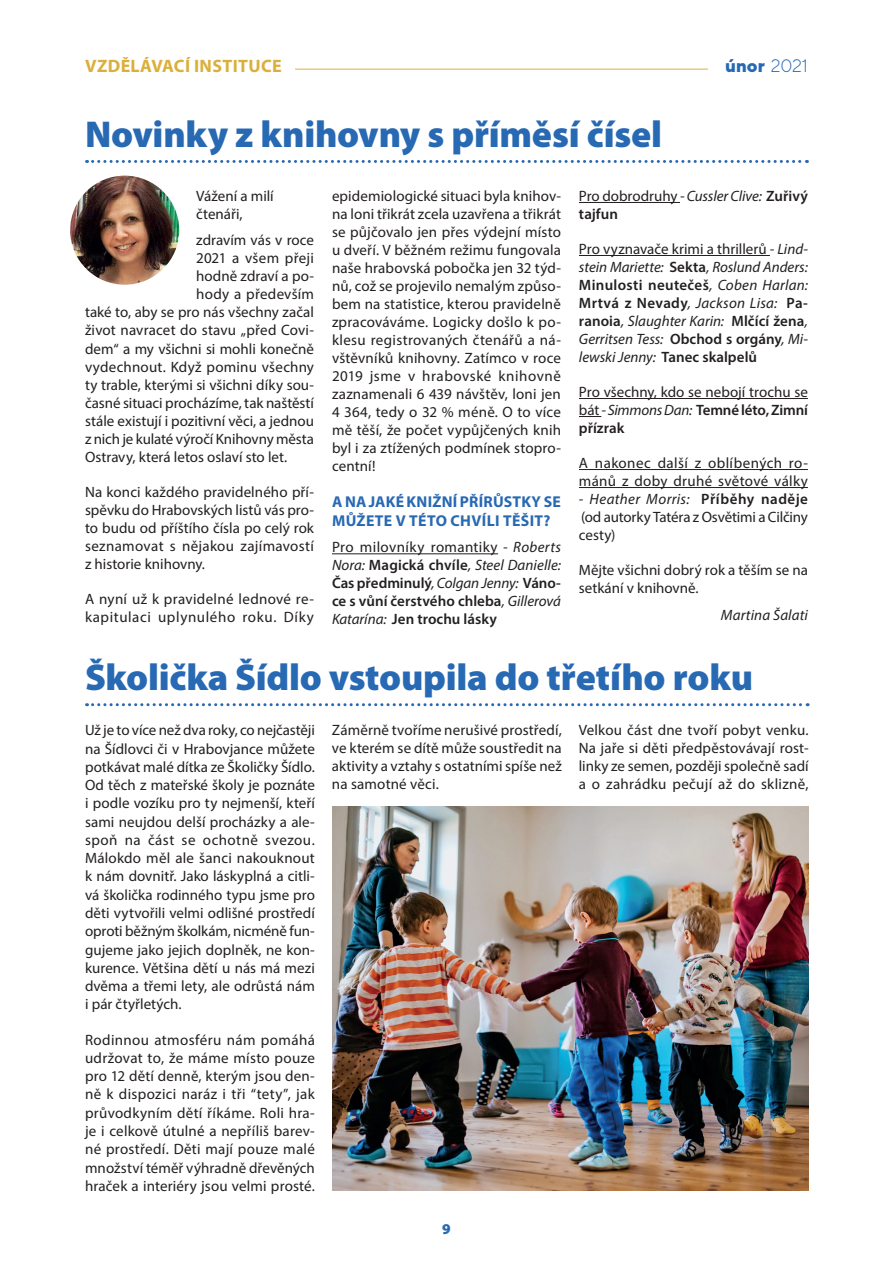
<style>
.page{position:relative;width:893px;height:1263px;background:#fff}
.page>*{position:absolute;margin:0;border:0;box-sizing:border-box;transform-origin:0 0}
.t1{font:900 37.5px "Myriad Pro";letter-spacing:-.005em;color:#2869b3}
.t2{font:700 18px "Myriad Pro";letter-spacing:.02em;color:#dbaf3b}
.t3{font:800 18px "TT Norms";color:#2869b3}
.t4{font:700 15.75px/18.9px "Myriad Pro";letter-spacing:.02em;color:#2869b3}
.t5{font:15px/18px "Myriad Pro";letter-spacing:.005em;color:#231f20;text-align:justify}
.t6{font:italic 15px/18px "Myriad Pro";color:#231f20}
.t7{font:600 15px/18px "Myriad Pro";color:#231f20;text-align:justify}
.t8{font:15px/18px "Myriad Pro";letter-spacing:.035em;color:#231f20}
.t9{font:15px/18px "Myriad Pro";letter-spacing:.025em;color:#231f20}
.t10{font:900 15px "Myriad Pro";color:#2869b3}
.s1{font-weight:300}
.s2{font-weight:400}
.s3{font-weight:400;font-style:italic}
.s4{font-style:normal}
.s5{font-weight:600;font-style:normal}
.s6{font-style:italic}
.s7{font-weight:600}
</style>
<div class="page">
<hr style="left:295px;top:69px;width:413px;height:1px;background:#dbaf3b">
<hr style="left:332px;top:553px;width:166px;height:1px;background:#231f20">
<hr style="left:579px;top:202px;width:101px;height:1px;background:#231f20">
<hr style="left:579px;top:255px;width:191px;height:1px;background:#231f20">
<hr style="left:579px;top:398px;width:229px;height:1px;background:#231f20">
<svg style="left:579px;top:416px;width:22px;height:1px"></svg>
<hr style="left:579px;top:469px;width:229px;height:1px;background:#231f20">
<hr style="left:579px;top:487px;width:229px;height:1px;background:#231f20">
<svg style="left:87px;top:160px;width:720px;height:3px"></svg>
<img style="left:70px;top:176px;width:109px;height:109px;border-radius:55px">
<svg style="left:87px;top:703px;width:721px;height:3px"></svg>
<img style="left:332px;top:807px;width:477px;height:384px">
<p class="t2" style="left:85px;top:54px;width:68px">VZDĚLÁVA</p>
<p class="t2" style="left:174px;top:54px;width:109px">CÍ INSTITUCE</p>
<p class="t3" style="left:725px;top:54px;width:84px">únor <span class="s1">2021</span></p>
<h1 class="t1" style="left:85px;top:113px;width:579px">Novinky z knihovny s příměsí čísel</h1>
<p class="t5" style="left:196px;top:187px;width:79px">Vážení a milí čtenáři,</p>
<p class="t5" style="left:196px;top:231px;width:119px">zdravím vás v roce</p>
<p class="t5" style="left:196px;top:249px;width:119px">2021 a všem přeji</p>
<p class="t5" style="left:196px;top:267px;width:119px">hodně zdraví a po-</p>
<p class="t5" style="left:196px;top:285px;width:119px">hody a především</p>
<p class="t5" style="left:85px;top:303px;width:230px">také to, aby se pro nás všechny začal</p>
<p class="t5" style="left:85px;top:321px;width:230px">život navracet do stavu „před Covi-</p>
<p class="t5" style="left:85px;top:339px;width:230px">dem“ a my všichni si mohli konečně</p>
<p class="t5" style="left:85px;top:357px;width:230px">vydechnout. Když pominu všechny</p>
<p class="t5" style="left:85px;top:375px;width:230px">ty trable, kterými si všichni díky sou-</p>
<p class="t5" style="left:85px;top:393px;width:230px">časné situaci procházíme, tak naštěstí</p>
<p class="t5" style="left:85px;top:411px;width:230px">stále existují i pozitivní věci, a jednou</p>
<p class="t5" style="left:85px;top:429px;width:230px">z nich je kulaté výročí Knihovny města</p>
<p class="t5" style="left:85px;top:447px;width:204px">Ostravy, která letos oslaví sto let.</p>
<p class="t5" style="left:85px;top:482px;width:230px">Na konci každého pravidelného pří&shy;spěvku do Hrabovských listů vás pro&shy;to budu od příštího čísla po celý rok seznamovat s nějakou zajímavostí z historie knihovny.</p>
<p class="t8" style="left:85px;top:589px;width:230px">A nyní už k pravidelné lednové re&shy;kapitulaci uplynulého roku. Díky</p>
<p class="t5" style="left:332px;top:187px;width:231px">epidemiologické situaci byla knihov&shy;na loni třikrát zcela uzavřena a třikrát se půjčovalo jen přes výdejní místo u dveří. V běžném režimu fungovala naše hrabovská pobočka jen 32 týd&shy;nů, což se projevilo nemalým způso&shy;bem na statistice, kterou pravidelně zpracováváme. Logicky došlo k po&shy;klesu registrovaných čtenářů a ná&shy;vštěvníků knihovny. Zatímco v roce 2019 jsme v hrabovské knihovně zaznamenali 6 439 návštěv, loni jen 4 364, tedy o 32 % méně. O to více mě těší, že počet vypůjčených knih byl i za ztížených podmínek stopro&shy;centní!</p>
<p class="t4" style="left:332px;top:492px;width:230px">A NA JAKÉ KNIŽNÍ PŘÍRŮSTKY SE<br>MŮŽETE V TÉTO CHVÍLI TĚŠIT?</p>
<p class="t7" style="left:332px;top:538px;width:230px"><span class="s2">Pro milovníky romantiky</span> <span class="s3">- Roberts Nora:</span> Magická chvíle<span class="s3">, Steel Danielle:<br></span>Čas předminulý<span class="s3">, Colgan Jenny:</span> Váno&shy;ce s vůní čerstvého chleba<span class="s3">, Gillerová Katarína:</span> Jen trochu lásky</p>
<p class="t6" style="left:579px;top:187px;width:230px"><span class="s4">Pro dobrodruhy</span> - Cussler Clive: <span class="s5">Zuřivý tajfun</span></p>
<p class="t6" style="left:579px;top:240px;width:230px;text-align:justify"><span class="s4">Pro vyznavače krimi a thrillerů</span> - Lind&shy;stein Mariette: <span class="s5">Sekta</span>, Roslund Anders:<br><span class="s5">Minulosti neutečeš</span>, Coben Harlan:<br><span class="s5">Mrtvá z Nevady</span>, Jackson Lisa: <span class="s5">Pa&shy;ranoia</span>, Slaughter Karin: <span class="s5">Mlčící žena</span>, Gerritsen Tess: <span class="s5">Obchod s orgány</span>, Mi&shy;lewski Jenny: <span class="s5">Tanec skalpelů</span></p>
<p class="t5" style="left:579px;top:383px;width:230px">Pro všechny, kdo se nebojí trochu se bát <span class="s6">- Simmons Dan:</span> <span class="s7">Temné léto, Zimní přízrak</span></p>
<p class="t9" style="left:579px;top:454px;width:230px">A nakonec další z oblíbených ro&shy;mánů z doby druhé světové války</p>
<p class="t5" style="left:579px;top:490px;width:230px"><span class="s6">- Heather Morris:</span> <span class="s7">Příběhy naděje </span>(od autorky Tatéra z Osvětimi a Cilčiny cesty)</p>
<p class="t5" style="left:579px;top:561px;width:230px">Mějte všichni dobrý rok a těším se na setkání v knihovně.</p>
<p class="t6" style="left:721px;top:605px;width:89px">Martina Šalati</p>
<h1 class="t1" style="left:85px;top:656px;width:669px">Školička Šídlo vstoupila do třetího roku</h1>
<p class="t5" style="left:85px;top:721px;width:231px">Už je to více než dva roky, co nejčastěji na Šídlovci či v Hrabovjance můžete potkávat malé dítka ze Školičky Šídlo.<br>Od těch z mateřské školy je poznáte i podle vozíku pro ty nejmenší, kteří sami neujdou delší procházky a ale&shy;spoň na část se ochotně svezou.<br>Málokdo měl ale šanci nakouknout k nám dovnitř. Jako láskyplná a citli&shy;vá školička rodinného typu jsme pro děti vytvořili velmi odlišné prostředí oproti běžným školkám, nicméně fun&shy;gujeme jako jejich doplněk, ne kon&shy;kurence. Většina dětí u nás má mezi dvěma a třemi lety, ale odrůstá nám i pár čtyřletých.</p>
<p class="t5" style="left:85px;top:1030px;width:231px">Rodinnou atmosféru nám pomáhá udržovat to, že máme místo pouze pro 12 dětí denně, kterým jsou den&shy;ně k dispozici naráz i tři “tety”, jak průvodkyním dětí říkáme. Roli hra&shy;je i celkově útulné a nepříliš barev&shy;né prostředí. Děti mají pouze malé množství téměř výhradně dřevěných hraček a interiéry jsou velmi prosté.</p>
<p class="t5" style="left:332px;top:721px;width:231px">Záměrně tvoříme nerušivé prostředí, ve kterém se dítě může soustředit na aktivity a vztahy s ostatními spíše než na samotné věci.</p>
<p class="t5" style="left:579px;top:721px;width:231px">Velkou část dne tvoří pobyt venku.<br>Na jaře si děti předpěstovávají rost&shy;linky ze semen, později společně sadí a o zahrádku pečují až do sklizně,</p>
<p class="t10" style="left:442px;top:1220px;width:10px">9</p>
</div>
